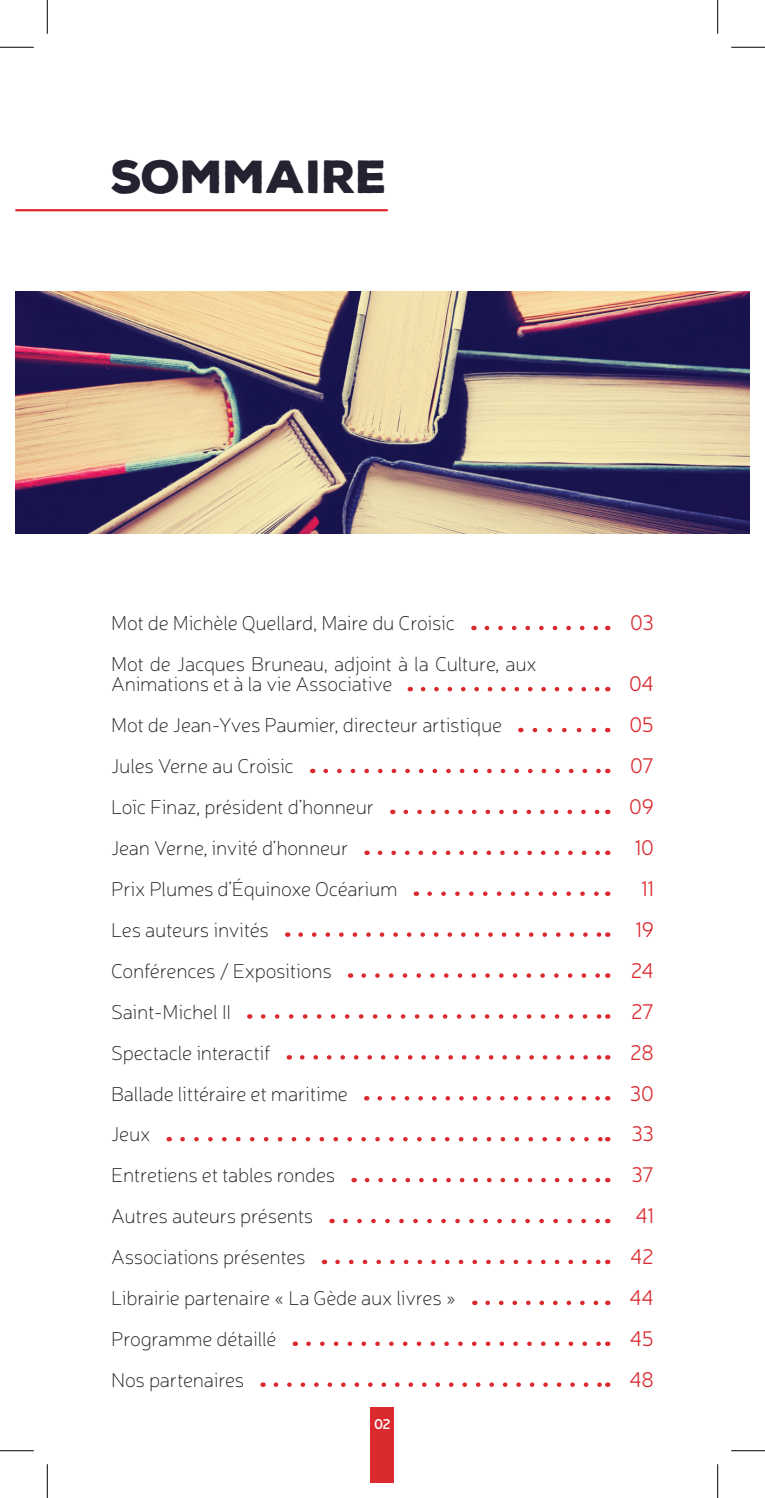
<style>
.page{position:relative;width:765px;height:1498px;background:#fff}
.page>*{position:absolute;margin:0;border:0;box-sizing:border-box;transform-origin:0 0}
.t1{font:900 45px "Nexa Rust Sans";color:#242230}
.t2{font:300 21.38px/40.9px "Neris";letter-spacing:-.01em;color:#da2a2f;scale:.95 1}
.t3{font:100 20.25px/20.2px "Neris";letter-spacing:-.01em;color:#231f20}
.t4{font:600 14.17px "Neris";color:#fff}
</style>
<div class="page">
<img style="left:15px;top:291px;width:734px;height:242px">
<svg style="left:486px;top:626px;width:113px;height:4px"></svg>
<svg style="left:534px;top:728px;width:63px;height:4px"></svg>
<svg style="left:325px;top:769px;width:275px;height:4px"></svg>
<svg style="left:423px;top:687px;width:177px;height:4px"></svg>
<svg style="left:405px;top:809px;width:195px;height:5px"></svg>
<svg style="left:380px;top:850px;width:220px;height:5px"></svg>
<svg style="left:302px;top:1055px;width:298px;height:4px"></svg>
<svg style="left:263px;top:1014px;width:337px;height:4px"></svg>
<svg style="left:363px;top:973px;width:237px;height:5px"></svg>
<svg style="left:429px;top:891px;width:170px;height:5px"></svg>
<svg style="left:182px;top:1137px;width:418px;height:4px"></svg>
<svg style="left:367px;top:1178px;width:233px;height:4px"></svg>
<svg style="left:308px;top:1341px;width:292px;height:5px"></svg>
<svg style="left:276px;top:1382px;width:324px;height:5px"></svg>
<svg style="left:379px;top:1096px;width:221px;height:4px"></svg>
<svg style="left:300px;top:932px;width:300px;height:5px"></svg>
<svg style="left:337px;top:1259px;width:263px;height:5px"></svg>
<svg style="left:345px;top:1219px;width:255px;height:4px"></svg>
<svg style="left:487px;top:1300px;width:112px;height:5px"></svg>
<hr style="left:15px;top:209px;width:372px;height:2px;background:#da2a2f">
<div style="left:370px;top:1407px;width:24px;height:75px;background:#da2a2f"></div>
<hr style="left:0;top:47px;width:34px;height:1px;background:#000">
<hr style="left:730px;top:47px;width:34px;height:1px;background:#000">
<hr style="left:0;top:1450px;width:34px;height:1px;background:#000">
<hr style="left:730px;top:1450px;width:34px;height:1px;background:#000">
<hr style="left:47px;top:0;width:1px;height:34px;background:#000">
<hr style="left:47px;top:1464px;width:1px;height:34px;background:#000">
<hr style="left:717px;top:0;width:1px;height:34px;background:#000">
<hr style="left:717px;top:1464px;width:1px;height:34px;background:#000">
<h1 class="t1" style="left:111px;top:146px;width:278px">SOMMAIRE</h1>
<p class="t3" style="left:111px;top:613px;width:345px">Mot de Michèle Quellard, Maire du Croisic</p>
<p class="t2" style="left:630px;top:601px;width:26px">03</p>
<p class="t3" style="left:111px;top:653px;width:427px">Mot de Jacques Bruneau, adjoint à la Culture, aux<br>Animations et à la vie Associative</p>
<p class="t2" style="left:628px;top:663px;width:28px">04</p>
<p class="t3" style="left:111px;top:715px;width:392px">Mot de Jean-Yves Paumier, directeur artistique</p>
<p class="t2" style="left:629px;top:704px;width:27px">05</p>
<p class="t3" style="left:111px;top:755px;width:184px">Jules Verne au Croisic</p>
<p class="t2" style="left:629px;top:744px;width:26px">07</p>
<p class="t3" style="left:111px;top:786px;width:264px;line-height:40.9px">Loïc Finaz, président d’honneur<br>Jean Verne, invité d’honneur</p>
<p class="t2" style="left:628px;top:785px;width:28px">09<br>10</p>
<p class="t3" style="left:111px;top:878px;width:288px">Prix Plumes d’Équinoxe Océarium</p>
<p class="t2" style="left:640px;top:867px;width:15px">11</p>
<p class="t3" style="left:111px;top:919px;width:159px">Les auteurs invités</p>
<p class="t2" style="left:635px;top:908px;width:21px">19</p>
<p class="t3" style="left:111px;top:960px;width:222px">Conférences / Expositions</p>
<p class="t2" style="left:630px;top:949px;width:26px">24<br>27</p>
<p class="t3" style="left:111px;top:1001px;width:121px">Saint-Michel II</p>
<p class="t3" style="left:111px;top:1042px;width:161px">Spectacle interactif</p>
<p class="t2" style="left:629px;top:1031px;width:26px">28</p>
<p class="t3" style="left:111px;top:1083px;width:238px">Ballade littéraire et maritime</p>
<p class="t2" style="left:629px;top:1072px;width:27px">30</p>
<p class="t3" style="left:111px;top:1124px;width:41px">Jeux</p>
<p class="t2" style="left:631px;top:1113px;width:25px">33</p>
<p class="t3" style="left:111px;top:1165px;width:226px">Entretiens et tables rondes</p>
<p class="t2" style="left:631px;top:1153px;width:25px">37</p>
<p class="t3" style="left:111px;top:1205px;width:204px">Autres auteurs présents</p>
<p class="t2" style="left:635px;top:1194px;width:21px">41</p>
<p class="t3" style="left:111px;top:1246px;width:196px">Associations présentes</p>
<p class="t2" style="left:630px;top:1235px;width:26px">42</p>
<p class="t3" style="left:111px;top:1287px;width:346px">Librairie partenaire « La Gède aux livres »</p>
<p class="t2" style="left:629px;top:1276px;width:27px">44</p>
<p class="t3" style="left:111px;top:1328px;width:167px">Programme détaillé</p>
<p class="t2" style="left:629px;top:1317px;width:27px">45</p>
<p class="t3" style="left:111px;top:1369px;width:135px">Nos partenaires</p>
<p class="t2" style="left:629px;top:1358px;width:27px">48</p>
<p class="t4" style="left:374px;top:1414px;width:18px">02</p>
</div>
